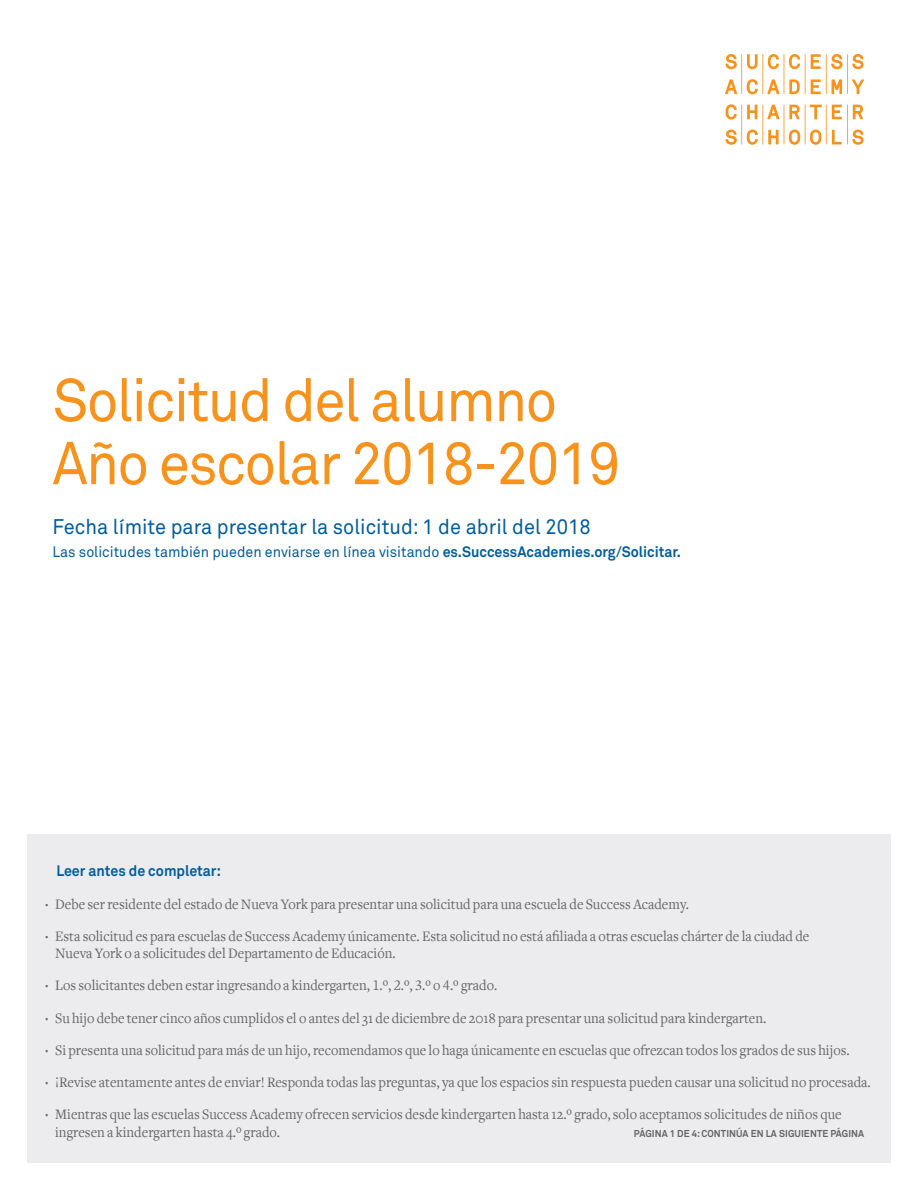
<style>
.page{position:relative;width:918px;height:1188px;background:#fff}
.page>*{position:absolute;margin:0;border:0;box-sizing:border-box;transform-origin:0 0}
.t1{font:59.7px/63px "Akkurat Std";letter-spacing:-.03em;color:#f7931d;scale:.95 1}
.t2{font:21px "Akkurat Std";color:#005d9c;scale:.95 1}
.t3{font:15px/32.2px "Freight Text";color:#636366;scale:.95 1}
.t4{font:15px "Akkurat Std";color:#005d9c;scale:.95 1}
.t5{font:700 15px "Akkurat Std";color:#005d9c;scale:.95 1}
.t6{font:700 9.9px "Akkurat Std";letter-spacing:.01em;color:#636366;scale:.95 1}
.s1{font-weight:700}
.s2{font-family:"Freight Text Book SC"}
</style>
<div class="page">
<div style="left:27px;top:834px;width:864px;height:328px;background:#ececee"></div>
<svg style="left:725px;top:54px;width:139px;height:91px"></svg>
<h1 class="t1" style="left:52px;top:369px;width:599px">Solicitud del alumno<br>Año escolar 2018-2019</h1>
<h2 class="t2" style="left:52px;top:514px;width:568px">Fecha límite para presentar la solicitud: 1 de abril del 2018</h2>
<p class="t4" style="left:52px;top:543px;width:663px">Las solicitudes también pueden enviarse en línea visitando <span class="s1">es.SuccessAcademies.org/Solicitar.</span></p>
<p class="t5" style="left:56px;top:862px;width:175px">Leer antes de completar:</p>
<p class="t3" style="left:45px;top:888px;width:806px"><sup>.</sup> Debe ser residente del estado de Nueva York para presentar una solicitud para una escuela de Success Academy.<br><sup>.</sup> Esta solicitud es para escuelas de Success Academy únicamente. Esta solicitud no está afiliada a otras escuelas chárter de la ciudad de</p>
<p class="t3" style="left:45px;top:937px;width:871px;text-indent:10px">Nueva York o a solicitudes del Departamento de Educación.<br><sup>.</sup> Los solicitantes deben estar ingresando a kindergarten, <span class="s2">1.</span>º, <span class="s2">2.</span>º, <span class="s2">3.</span>º o <span class="s2">4.</span>º grado.<br><sup>.</sup> Su hijo debe tener cinco años cumplidos el o antes del 31 de diciembre de 2018 para presentar una solicitud para kindergarten.<br><sup>.</sup> Si presenta una solicitud para más de un hijo, recomendamos que lo haga únicamente en escuelas que ofrezcan todos los grados de sus hijos.<br><sup>.</sup> ¡Revise atentamente antes de enviar! Responda todas las preguntas, ya que los espacios sin respuesta pueden causar una solicitud no procesada. <sup>.</sup> Mientras que las escuelas Success Academy ofrecen servicios desde kindergarten hasta 12.º grado, solo aceptamos solicitudes de niños que</p>
<p class="t3" style="left:55px;top:1116px;width:238px">ingresen a kindergarten hasta 4.º grado.</p>
<p class="t6" style="left:634px;top:1127px;width:244px">PÁGINA 1 DE 4: CONTINÚA EN LA SIGUIENTE PÁGINA</p>
</div>
